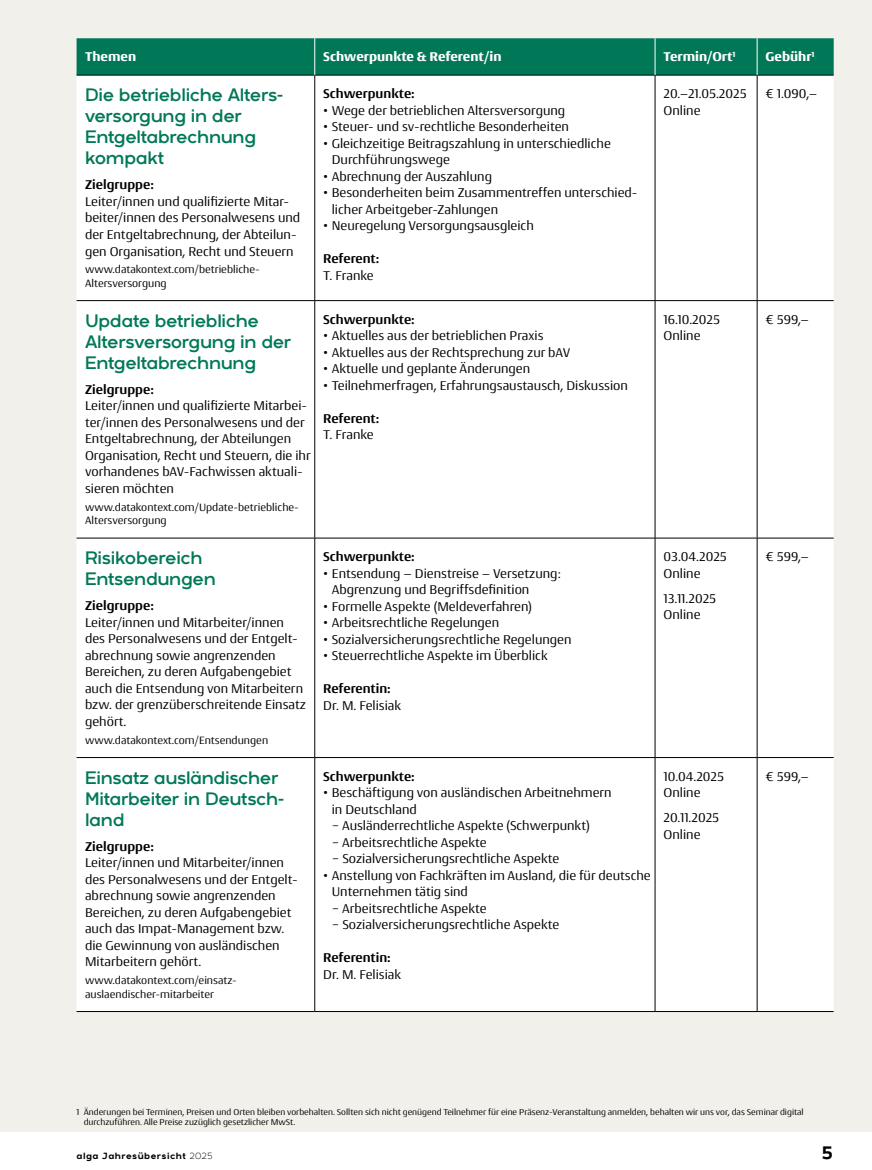
<style>
.page{position:relative;width:872px;height:1170px;background:#fff}
.page>*{position:absolute;margin:0;border:0;box-sizing:border-box;transform-origin:0 0}
.t1{font:18px/21px "Arkibal";letter-spacing:-.02em;color:#007858}
.t2{font:700 18px "Arkibal";color:#000}
.t3{font:13.5px/16.5px "Conto";color:#000}
.t4{font:700 13.5px "Conto";color:#000}
.t5{font:700 expanded 13.5px "Conto";color:#fff}
.t6{font:11.25px/13.5px "Conto";color:#000}
.t7{font:9px/10.8px "Conto";color:#000}
.t8{font:700 9px "Arkibal";letter-spacing:.05em;color:#000}
.s1{font-weight:300}
</style>
<div class="page">
<div style="left:0;top:0;width:872px;height:1131px;background:#f1f0ea"></div>
<div style="left:77px;top:38px;width:756px;height:37px;background:#007858"></div>
<div style="left:77px;top:76px;width:756px;height:935px;background:#fff"></div>
<div style="left:77px;top:539px;width:756px;height:218px;background:#fff"></div>
<hr style="left:77px;top:75px;width:238px;height:1px;background:#000">
<hr style="left:315px;top:75px;width:340px;height:1px;background:#000">
<hr style="left:314px;top:75px;width:1px;height:225px;background:#000">
<hr style="left:655px;top:75px;width:102px;height:1px;background:#000">
<hr style="left:655px;top:75px;width:1px;height:225px;background:#000">
<hr style="left:757px;top:75px;width:76px;height:1px;background:#000">
<hr style="left:757px;top:75px;width:1px;height:225px;background:#000">
<hr style="left:314px;top:301px;width:1px;height:237px;background:#000">
<hr style="left:655px;top:301px;width:1px;height:237px;background:#000">
<hr style="left:757px;top:301px;width:1px;height:237px;background:#000">
<hr style="left:314px;top:538px;width:1px;height:219px;background:#000">
<hr style="left:655px;top:538px;width:1px;height:219px;background:#000">
<hr style="left:757px;top:538px;width:1px;height:219px;background:#000">
<hr style="left:314px;top:757px;width:1px;height:254px;background:#000">
<hr style="left:655px;top:757px;width:1px;height:254px;background:#000">
<hr style="left:757px;top:757px;width:1px;height:254px;background:#000">
<hr style="left:77px;top:300px;width:238px;height:1px;background:#000">
<hr style="left:315px;top:300px;width:340px;height:1px;background:#000">
<hr style="left:655px;top:300px;width:102px;height:1px;background:#000">
<hr style="left:757px;top:300px;width:76px;height:1px;background:#000">
<hr style="left:77px;top:538px;width:238px;height:1px;background:#000">
<hr style="left:315px;top:538px;width:340px;height:1px;background:#000">
<hr style="left:655px;top:538px;width:102px;height:1px;background:#000">
<hr style="left:757px;top:538px;width:76px;height:1px;background:#000">
<hr style="left:77px;top:757px;width:238px;height:1px;background:#000">
<hr style="left:315px;top:757px;width:340px;height:1px;background:#000">
<hr style="left:655px;top:757px;width:102px;height:1px;background:#000">
<hr style="left:757px;top:757px;width:76px;height:1px;background:#000">
<hr style="left:77px;top:1011px;width:238px;height:1px;background:#000">
<hr style="left:315px;top:1011px;width:340px;height:1px;background:#000">
<hr style="left:655px;top:1011px;width:102px;height:1px;background:#000">
<hr style="left:757px;top:1011px;width:76px;height:1px;background:#000">
<hr style="left:655px;top:38px;width:1px;height:37px;background:#fff">
<hr style="left:757px;top:38px;width:1px;height:37px;background:#fff">
<hr style="left:314px;top:38px;width:1px;height:37px;background:#fff">
<p class="t5" style="left:85px;top:48px;width:53px">Themen</p>
<p class="t5" style="left:323px;top:48px;width:180px">Schwerpunkte &amp; Referent/in</p>
<p class="t5" style="left:663px;top:48px;width:73px">Termin/Ort<sup>1</sup></p>
<p class="t5" style="left:765px;top:48px;width:50px">Gebühr<sup>1</sup></p>
<h1 class="t1" style="left:85px;top:84px;width:198px">Die betriebliche Alters&shy;versorgung in der<br>Entgeltabrechnung kompakt</h1>
<p class="t4" style="left:85px;top:176px;width:70px">Zielgruppe:</p>
<p class="t3" style="left:85px;top:193px;width:217px">Leiter/innen und qualifizierte Mitar&shy;beiter/innen des Personalwesens und der Entgeltabrechnung, der Abteilun&shy;gen Organisation, Recht und Steuern</p>
<p class="t6" style="left:85px;top:262px;width:175px">www.datakontext.com/betriebliche-<br>Altersversorgung</p>
<p class="t4" style="left:323px;top:85px;width:93px">Schwerpunkte:</p>
<p class="t3" style="left:323px;top:101px;width:243px">• Wege der betrieblichen Altersversorgung</p>
<p class="t3" style="left:323px;top:118px;width:247px">• Steuer- und sv-rechtliche Besonderheiten</p>
<p class="t3" style="left:332px;top:134px;width:281px;text-indent:-9px">• Gleichzeitige Beitragszahlung in unterschiedliche<br>Durchführungswege</p>
<p class="t3" style="left:323px;top:167px;width:170px">• Abrechnung der Auszahlung</p>
<p class="t3" style="left:332px;top:184px;width:307px;text-indent:-9px">• Besonderheiten beim Zusammentreffen unterschied&shy;licher Arbeitgeber-Zahlungen</p>
<p class="t3" style="left:323px;top:217px;width:212px">• Neuregelung Versorgungsausgleich</p>
<p class="t4" style="left:323px;top:250px;width:58px">Referent:</p>
<p class="t3" style="left:323px;top:266px;width:52px">T. Franke</p>
<p class="t3" style="left:663px;top:85px;width:85px">20.–21.05.2025<br>Online</p>
<p class="t3" style="left:765px;top:85px;width:53px">€ 1.090,–</p>
<h1 class="t1" style="left:85px;top:310px;width:208px">Update betriebliche<br>Altersversorgung in der<br>Entgeltabrechnung</h1>
<p class="t4" style="left:85px;top:381px;width:70px">Zielgruppe:</p>
<p class="t3" style="left:85px;top:397px;width:227px">Leiter/innen und qualifizierte Mitarbei&shy;ter/innen des Personalwesens und der Entgeltabrechnung, der Abteilungen Organisation, Recht und Steuern, die ihr vorhandenes bAV-Fachwissen aktuali&shy;sieren möchten</p>
<p class="t6" style="left:85px;top:500px;width:214px">www.datakontext.com/Update-betriebliche-<br>Altersversorgung</p>
<h1 class="t1" style="left:85px;top:547px;width:132px">Risikobereich<br>Entsendungen</h1>
<p class="t4" style="left:85px;top:597px;width:70px">Zielgruppe:</p>
<p class="t3" style="left:85px;top:613px;width:222px">Leiter/innen und Mitarbeiter/innen des Personalwesens und der Entgelt&shy;abrechnung sowie angrenzenden<br>Bereichen, zu deren Aufgabengebiet auch die Entsendung von Mitarbeitern bzw. der grenzüberschreitende Einsatz gehört.</p>
<p class="t6" style="left:85px;top:732px;width:185px">www.datakontext.com/Entsendungen</p>
<h1 class="t1" style="left:85px;top:766px;width:201px">Einsatz ausländischer<br>Mitarbeiter in Deutsch&shy;land</h1>
<p class="t4" style="left:85px;top:837px;width:70px">Zielgruppe:</p>
<p class="t3" style="left:85px;top:854px;width:214px">Leiter/innen und Mitarbeiter/innen des Personalwesens und der Entgelt&shy;abrechnung sowie angrenzenden<br>Bereichen, zu deren Aufgabengebiet auch das Impat-Management bzw. die Gewinnung von ausländischen<br>Mitarbeitern gehört.</p>
<p class="t6" style="left:85px;top:973px;width:152px">www.datakontext.com/einsatz&shy;auslaendischer-mitarbeiter</p>
<p class="t4" style="left:323px;top:310px;width:93px">Schwerpunkte:</p>
<p class="t3" style="left:323px;top:327px;width:222px">• Aktuelles aus der betrieblichen Praxis</p>
<p class="t3" style="left:323px;top:343px;width:249px">• Aktuelles aus der Rechtsprechung zur bAV</p>
<p class="t3" style="left:323px;top:360px;width:208px">• Aktuelle und geplante Änderungen</p>
<p class="t3" style="left:323px;top:376px;width:306px">• Teilnehmerfragen, Erfahrungsaustausch, Diskussion</p>
<p class="t4" style="left:323px;top:409px;width:58px">Referent:</p>
<p class="t3" style="left:323px;top:426px;width:52px">T. Franke</p>
<p class="t4" style="left:323px;top:548px;width:93px">Schwerpunkte:</p>
<p class="t3" style="left:332px;top:564px;width:230px;text-indent:-9px">• Entsendung – Dienstreise – Versetzung:<br>Abgrenzung und Begriffsdefinition</p>
<p class="t3" style="left:323px;top:597px;width:210px">• Formelle Aspekte (Meldeverfahren)</p>
<p class="t3" style="left:323px;top:614px;width:177px">• Arbeitsrechtliche Regelungen</p>
<p class="t3" style="left:323px;top:630px;width:250px">• Sozialversicherungsrechtliche Regelungen</p>
<p class="t3" style="left:323px;top:647px;width:226px">• Steuerrechtliche Aspekte im Überblick</p>
<p class="t4" style="left:323px;top:680px;width:69px">Referentin:</p>
<p class="t3" style="left:323px;top:696px;width:79px">Dr. M. Felisiak</p>
<p class="t4" style="left:323px;top:767px;width:93px">Schwerpunkte:</p>
<p class="t3" style="left:332px;top:783px;width:281px;text-indent:-9px">• Beschäftigung von ausländischen Arbeitnehmern in Deutschland<br>− Ausländerrechtliche Aspekte (Schwerpunkt)<br>− Arbeitsrechtliche Aspekte<br>− Sozialversicherungsrechtliche Aspekte</p>
<p class="t3" style="left:332px;top:866px;width:320px;text-indent:-9px">• Anstellung von Fachkräften im Ausland, die für deutsche Unternehmen tätig sind<br>− Arbeitsrechtliche Aspekte<br>− Sozialversicherungsrechtliche Aspekte</p>
<p class="t4" style="left:323px;top:948px;width:69px">Referentin:</p>
<p class="t3" style="left:323px;top:965px;width:79px">Dr. M. Felisiak</p>
<p class="t3" style="left:663px;top:310px;width:58px">16.10.2025<br>Online</p>
<p class="t3" style="left:765px;top:310px;width:45px">€ 599,–</p>
<p class="t3" style="left:663px;top:548px;width:65px">03.04.2025<br>Online</p>
<p class="t3" style="left:663px;top:589px;width:54px">13.11.2025<br>Online</p>
<p class="t3" style="left:765px;top:548px;width:45px">€ 599,–</p>
<p class="t3" style="left:663px;top:767px;width:62px">10.04.2025<br>Online</p>
<p class="t3" style="left:663px;top:808px;width:57px">20.11.2025<br>Online</p>
<p class="t3" style="left:765px;top:767px;width:45px">€ 599,–</p>
<p class="t7" style="left:84px;top:1105px;width:721px;text-indent:-7px">1 Änderungen bei Terminen, Preisen und Orten bleiben vorbehalten. Sollten sich nicht genügend Teilnehmer für eine Präsenz-Veranstaltung anmelden, behalten wir uns vor, das Seminar digital durchzuführen. Alle Preise zuzüglich gesetzlicher MwSt.</p>
<p class="t8" style="left:77px;top:1148px;width:137px">alga Jahresübersicht <span class="s1">2025</span></p>
<h1 class="t2" style="left:822px;top:1139px;width:12px">5</h1>
</div>
